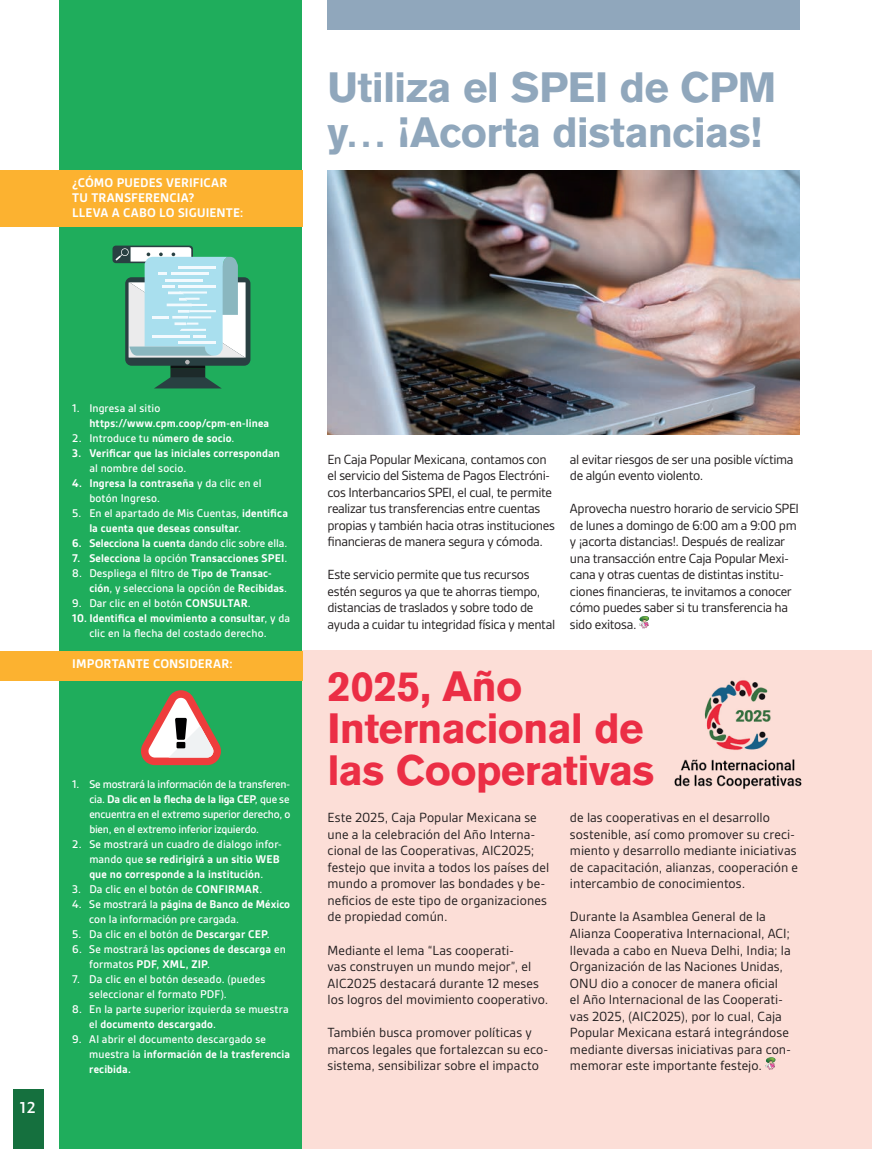
<style>
.page{position:relative;width:872px;height:1149px;background:#fff}
.page>*{position:absolute;margin:0;border:0;box-sizing:border-box;transform-origin:0 0}
.t1{font:700 42px/45px "Akzidenz Grotesk BQ";letter-spacing:-.02em;color:#90a7bc}
.t2{font:700 42px/42px "Akzidenz Grotesk BQ";letter-spacing:-.02em;color:#eb2e45}
.t3{font:600 15px "Zeitung Pro";color:#fff}
.t4{font:14.25px/16.5px "Gesta";color:#231f20}
.t5{font:14.25px/16.5px "Gesta";letter-spacing:-.025em;color:#231f20}
.t6{font:700 13.5px/15px "Gesta";letter-spacing:.01em;color:#fff}
.t7{font:500 12px/15px "Gesta";letter-spacing:.01em;color:#fff}
.t8{font:700 12px/15px "Gesta";letter-spacing:.01em;color:#fff}
.s1{font-weight:700}
.s2{font-weight:500}
</style>
<div class="page">
<div style="left:13px;top:1089px;width:31px;height:59px;background:#15703e"></div>
<div style="left:291px;top:650px;width:581px;height:498px;background:#fcded7"></div>
<svg style="left:639px;top:616px;width:10px;height:12px"></svg>
<div style="left:327px;top:0;width:472px;height:29px;background:#90a7bc"></div>
<img style="left:327px;top:170px;width:472px;height:265px">
<div style="left:60px;top:0;width:242px;height:1148px;background:#1fad5c"></div>
<div style="left:0;top:170px;width:302px;height:56px;background:#fcb230"></div>
<div style="left:0;top:650px;width:302px;height:30px;background:#fcb230"></div>
<svg style="left:765px;top:1057px;width:10px;height:12px"></svg>
<img style="left:674px;top:680px;width:128px;height:110px">
<div style="left:112px;top:245px;width:81px;height:18px;background:#294042;border-radius:3px"></div>
<svg style="left:125px;top:277px;width:125px;height:88px"></svg>
<svg style="left:116px;top:247px;width:129px;height:141px"></svg>
<svg style="left:141px;top:690px;width:80px;height:75px"></svg>
<hr style="left:871px;top:496px;width:1px;height:95px;background:#eb2e45">
<p class="t6" style="left:72px;top:175px;width:172px">¿CÓMO PUEDES VERIFICAR<br>TU TRANSFERENCIA?<br>LLEVA A CABO LO SIGUIENTE:</p>
<h1 class="t1" style="left:327px;top:65px;width:450px">Utiliza el SPEI de CPM y… ¡Acorta distancias!</h1>
<p class="t7" style="left:72px;top:401px;width:90px">1. Ingresa al sitio</p>
<p class="t8" style="left:89px;top:416px;width:181px">https://www.cpm.coop/cpm-en-linea</p>
<p class="t7" style="left:72px;top:431px;width:164px">2. Introduce tu <span class="s1">número de socio</span>.</p>
<p class="t8" style="left:72px;top:446px;width:209px">3. Verificar que las iniciales correspondan</p>
<p class="t7" style="left:89px;top:461px;width:99px">al nombre del socio.</p>
<p class="t7" style="left:89px;top:476px;width:174px;text-indent:-17px"><span class="s1">4. Ingresa la contraseña</span> y da clic en el botón Ingreso.</p>
<p class="t8" style="left:89px;top:506px;width:200px;text-indent:-17px"><span class="s2">5. En el apartado de Mis Cuentas,</span> identifica la cuenta que deseas consultar<span class="s2">.</span></p>
<p class="t8" style="left:72px;top:536px;width:216px">6. Selecciona la cuenta <span class="s2">dando clic sobre ella.</span></p>
<p class="t8" style="left:72px;top:551px;width:216px">7. Selecciona <span class="s2">la opción</span> Transacciones SPEI<span class="s2">.</span></p>
<p class="t7" style="left:89px;top:566px;width:199px;text-indent:-17px">8. Despliega el filtro de <span class="s1">Tipo de Transac&shy;ción</span>, y selecciona la opción de <span class="s1">Recibidas</span>.</p>
<p class="t7" style="left:72px;top:596px;width:180px">9. Dar clic en el botón <span class="s1">CONSULTAR</span>.</p>
<p class="t7" style="left:72px;top:611px;width:219px;text-align:center"><span class="s1">10. Identifica el movimiento a consultar</span>, y da clic en la flecha del costado derecho.</p>
<p class="t6" style="left:72px;top:655px;width:162px">IMPORTANTE CONSIDERAR:</p>
<p class="t3" style="left:20px;top:1095px;width:18px">12</p>
<p class="t7" style="left:89px;top:776px;width:203px;text-align:justify;text-indent:-17px">1. Se mostrará la información de la transferen&shy;cia. <span class="s1">Da clic en la flecha de la liga CEP</span>, que se encuentra en el extremo superior derecho, o bien, en el extremo inferior izquierdo.</p>
<p class="t8" style="left:89px;top:836px;width:194px;text-indent:-17px"><span class="s2">2. Se mostrará un cuadro de dialogo infor&shy;mando que</span> se redirigirá a un sitio WEB que no corresponde a la institución<span class="s2">.</span></p>
<p class="t7" style="left:72px;top:881px;width:191px">3. Da clic en el botón de <span class="s1">CONFIRMAR</span>.</p>
<p class="t7" style="left:89px;top:896px;width:202px;text-indent:-17px">4. Se mostrará la <span class="s1">página de Banco de México </span>con la información pre cargada.</p>
<p class="t7" style="left:72px;top:926px;width:199px">5. Da clic en el botón de <span class="s1">Descargar CEP</span>.</p>
<p class="t8" style="left:89px;top:941px;width:198px;text-indent:-17px"><span class="s2">6. Se mostrará las</span> opciones de descarga <span class="s2">en formatos</span> PDF, XML, ZIP<span class="s2">.</span></p>
<p class="t7" style="left:89px;top:971px;width:177px;text-indent:-17px">7. Da clic en el botón deseado. (puedes seleccionar el formato PDF).</p>
<p class="t7" style="left:89px;top:1001px;width:201px;text-indent:-17px">8. En la parte superior izquierda se muestra el <span class="s1">documento descargado</span>.</p>
<p class="t7" style="left:89px;top:1031px;width:202px;text-indent:-17px">9. Al abrir el documento descargado se muestra la <span class="s1">información de la trasferencia recibida.</span></p>
<p class="t5" style="left:327px;top:450px;width:229px">En Caja Popular Mexicana, contamos con el servicio del Sistema de Pagos Electróni&shy;cos Interbancarios SPEI, el cual, te permite realizar tus transferencias entre cuentas propias y también hacia otras instituciones financieras de manera segura y cómoda.</p>
<p class="t5" style="left:327px;top:566px;width:229px">Este servicio permite que tus recursos estén seguros ya que te ahorras tiempo, distancias de traslados y sobre todo de ayuda a cuidar tu integridad física y mental</p>
<p class="t5" style="left:570px;top:450px;width:225px">al evitar riesgos de ser una posible víctima de algún evento violento.</p>
<p class="t5" style="left:570px;top:500px;width:230px">Aprovecha nuestro horario de servicio SPEI de lunes a domingo de 6:00 am a 9:00 pm y ¡acorta distancias!. Después de realizar una transacción entre Caja Popular Mexi&shy;cana y otras cuentas de distintas institu&shy;ciones financieras, te invitamos a conocer cómo puedes saber si tu transferencia ha sido exitosa.</p>
<h1 class="t2" style="left:327px;top:664px;width:328px">2025, Año<br>Internacional de las Cooperativas</h1>
<p class="t4" style="left:327px;top:809px;width:223px">Este 2025, Caja Popular Mexicana se une a la celebración del Año Interna&shy;cional de las Cooperativas, AIC2025; festejo que invita a todos los países del mundo a promover las bondades y be&shy;neficios de este tipo de organizaciones de propiedad común.</p>
<p class="t4" style="left:327px;top:941px;width:222px">Mediante el lema “Las cooperati-<br>vas construyen un mundo mejor”, el AIC2025 destacará durante 12 meses los logros del movimiento cooperativo.</p>
<p class="t4" style="left:327px;top:1023px;width:222px">También busca promover políticas y marcos legales que fortalezcan su eco&shy;sistema, sensibilizar sobre el impacto</p>
<p class="t4" style="left:570px;top:809px;width:230px">de las cooperativas en el desarrollo sostenible, así como promover su creci&shy;miento y desarrollo mediante iniciativas de capacitación, alianzas, cooperación e intercambio de conocimientos.</p>
<p class="t4" style="left:570px;top:908px;width:222px">Durante la Asamblea General de la Alianza Cooperativa Internacional, ACI; llevada a cabo en Nueva Delhi, India; la Organización de las Naciones Unidas, ONU dio a conocer de manera oficial el Año Internacional de las Cooperati&shy;vas 2025, (AIC2025), por lo cual, Caja Popular Mexicana estará integrándose mediante diversas iniciativas para con&shy;memorar este importante festejo.</p>
</div>
